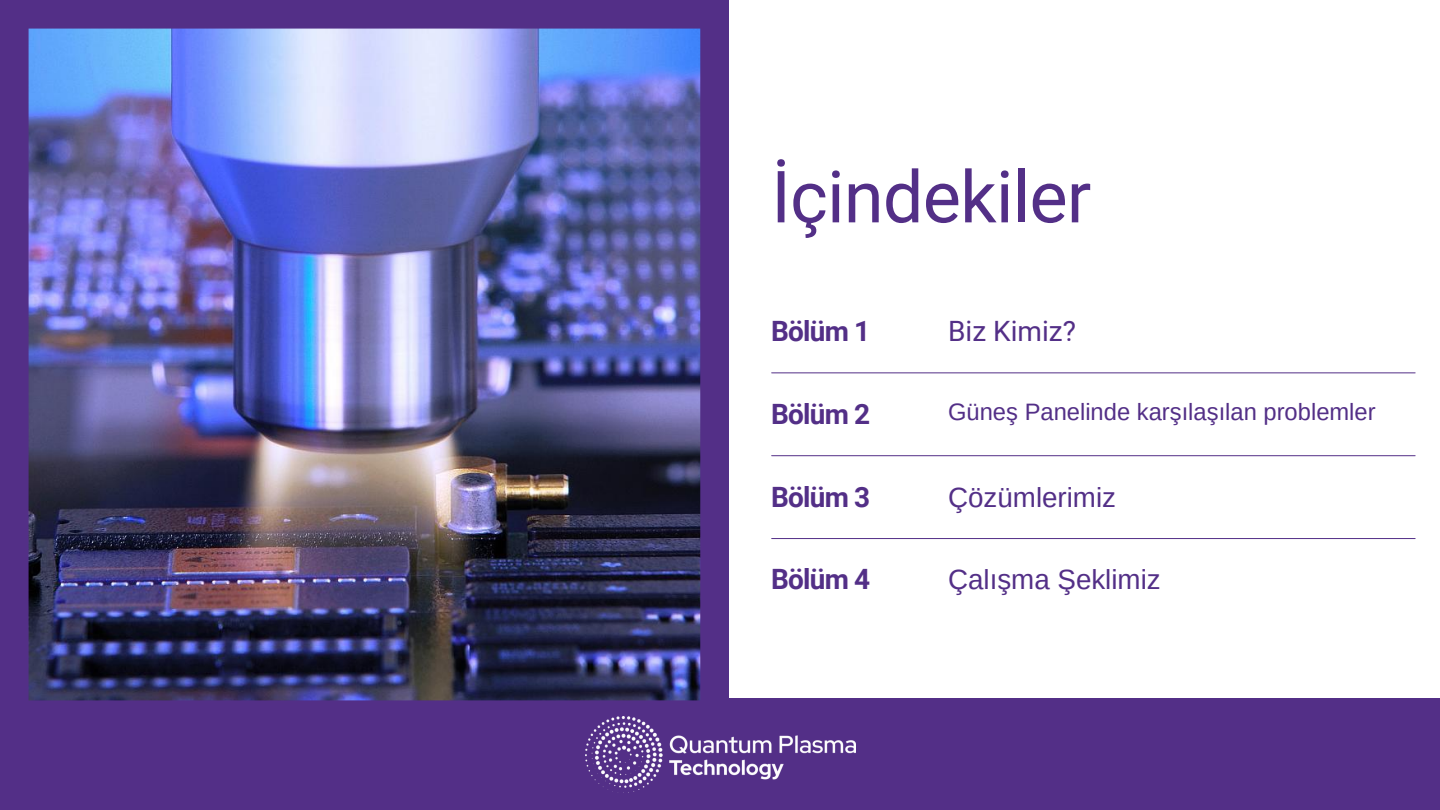
<style>
.page{position:relative;width:1440px;height:810px;background:#fff}
.page>*{position:absolute;margin:0;border:0;box-sizing:border-box;transform-origin:0 0}
.t1{font:72px "Roboto";letter-spacing:-.01em;color:#532f87}
.t2{font:700 28px "Roboto";letter-spacing:-.03em;color:#532f87}
.t3{font:28px "Roboto";color:#532f87}
.t4{font:27.8px "Arimo";color:#532f87}
.t5{font:23.7px "Arimo";color:#532f87}
</style>
<div class="page">
<div style="left:1px;top:698px;width:1439px;height:112px;background:#532f87"></div>
<hr style="left:772px;top:372px;width:643px;height:1px;background:#532f87">
<hr style="left:772px;top:455px;width:643px;height:1px;background:#532f87">
<hr style="left:772px;top:538px;width:643px;height:1px;background:#532f87">
<img style="left:0;top:0;width:729px;height:729px">
<img style="left:585px;top:716px;width:270px;height:77px">
<h1 class="t1" style="left:771px;top:156px;width:321px">İçindekiler</h1>
<p class="t2" style="left:771px;top:315px;width:100px">Bölüm 1</p>
<p class="t3" style="left:948px;top:315px;width:129px">Biz Kimiz?</p>
<p class="t2" style="left:771px;top:398px;width:100px">Bölüm 2</p>
<p class="t5" style="left:948px;top:398px;width:429px">Güneş Panelinde karşılaşılan problemler</p>
<p class="t2" style="left:771px;top:481px;width:100px">Bölüm 3</p>
<p class="t4" style="left:948px;top:482px;width:170px">Çözümlerimiz</p>
<p class="t2" style="left:771px;top:563px;width:100px">Bölüm 4</p>
<p class="t4" style="left:948px;top:564px;width:214px">Çalışma Şeklimiz</p>
</div>
